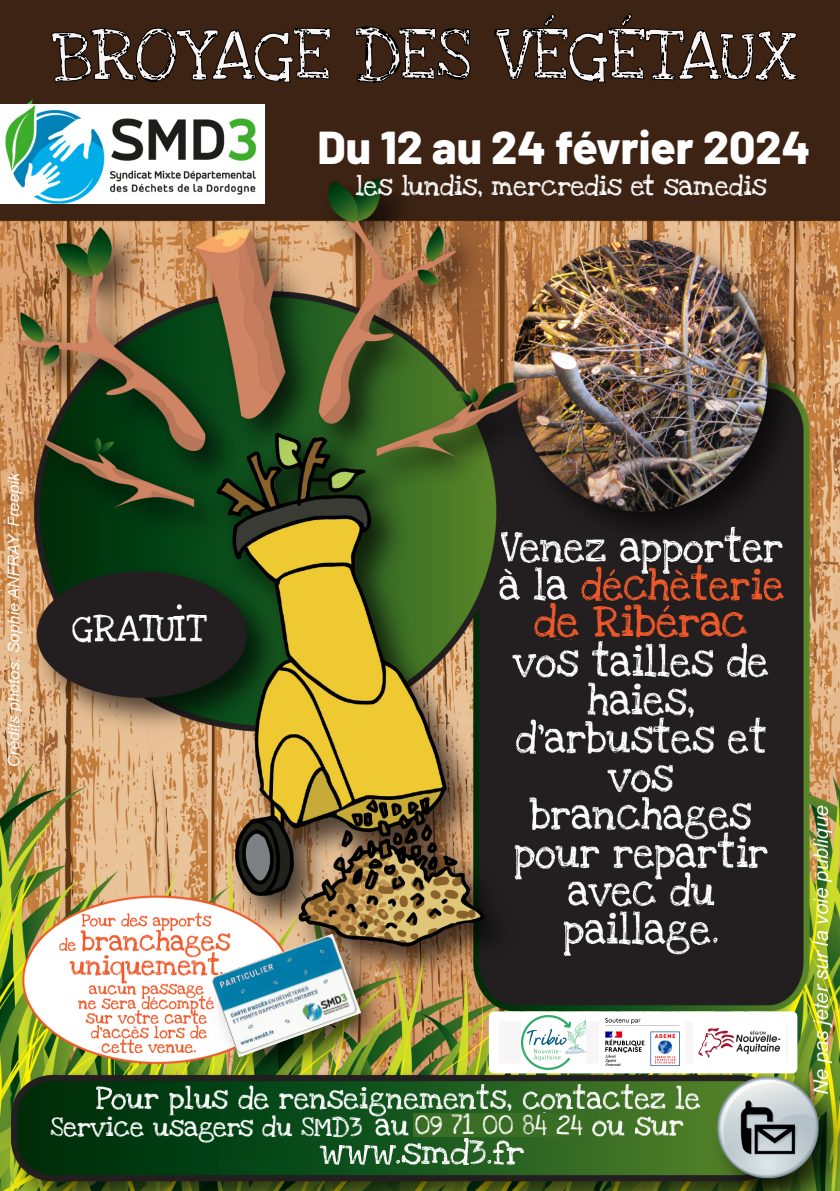
<style>
.page{position:relative;width:840px;height:1191px;background:#fff}
.page>*{position:absolute;margin:0;border:0;box-sizing:border-box;transform-origin:0 0}
.t1{font:54px "Love Ya Like A Sister";color:#f9f4f4}
.t2{font:800 46px "Barlow";color:#fff}
.t3{font:32px "Love Ya Like A Sister";color:#f1592a}
.t4{font:20px "Love Ya Like A Sister";color:#fff}
</style>
<div class="page">
<img style="left:0;top:82px;width:839px;height:1108px">
<img style="left:210px;top:933px;width:151px;height:124px">
<img style="left:0;top:105px;width:264px;height:99px">
<img style="left:450px;top:1137px;width:18px;height:28px">
<div style="left:413px;top:1112px;width:171px;height:24px;background:#3a6e24"></div>
<div style="left:537px;top:605px;width:222px;height:34px;background:#231f20"></div>
<div style="left:488px;top:1011px;width:308px;height:62px;background:#fff"></div>
<img style="left:692px;top:1016px;width:93px;height:52px">
<img style="left:521px;top:1015px;width:64px;height:54px">
<img style="left:599px;top:1012px;width:85px;height:59px">
<div style="left:0;top:0;width:839px;height:82px;background:#3c2313"></div>
<svg style="left:51px;top:28px;width:280px;height:55px"></svg>
<svg style="left:355px;top:26px;width:115px;height:57px"></svg>
<svg style="left:494px;top:14px;width:303px;height:69px"></svg>
<h1 class="t1" style="left:52px;top:10px;width:746px">BROYAGE DES VÉGÉTAUX</h1>
<h2 class="t2" style="left:317px;top:113px;width:494px">Du 12 au 24 février 2024</h2>
<p class="t4" style="left:356px;top:169px;width:412px">les lundis, mercredis et samedis</p>
<h3 class="t3" style="left:534px;top:595px;width:215px">de Ribérac</h3>
<p class="t4" style="left:50px;top:1110px;width:313px">Service usagers du SMD3</p>
<p class="t4" style="left:414px;top:1108px;width:170px">09 71 00 84 24</p>
</div>
